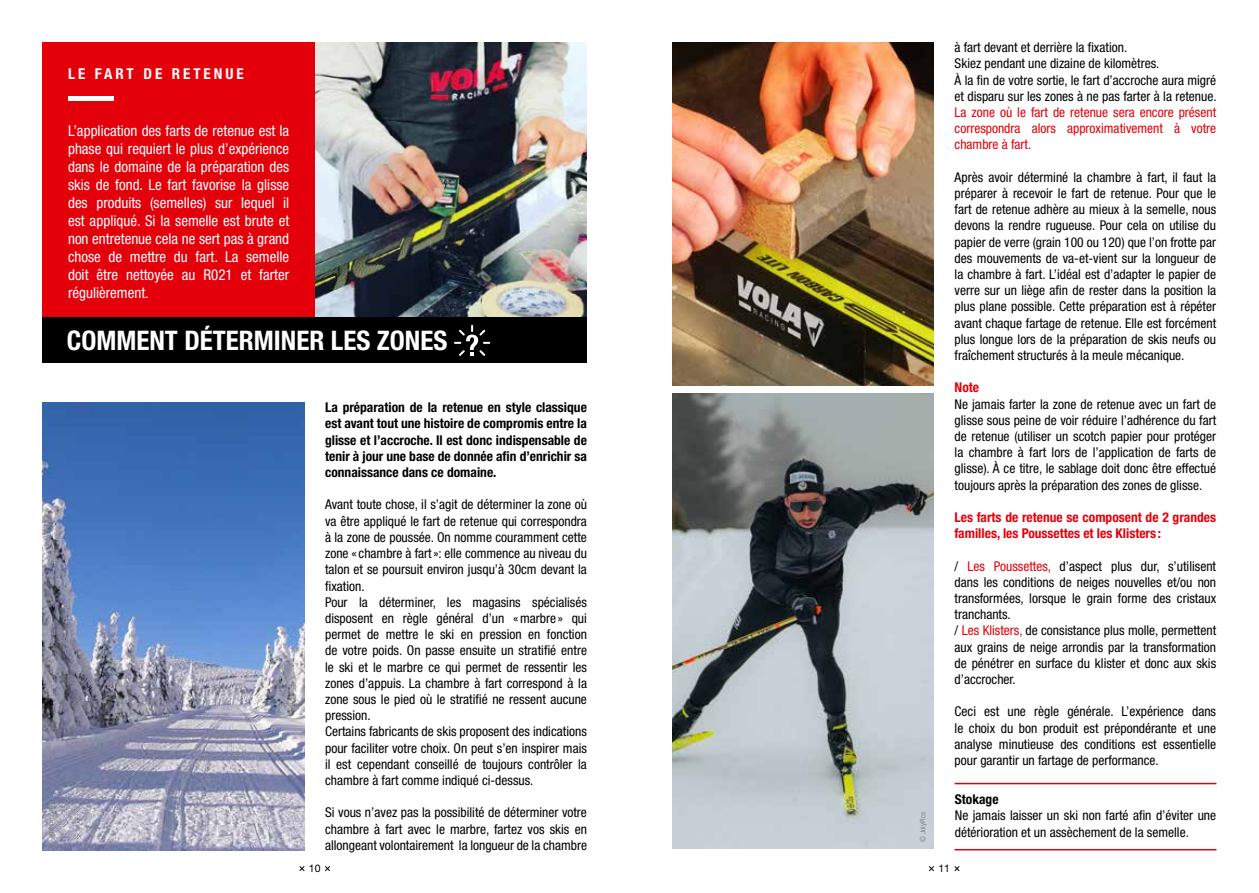
<style>
.page{position:relative;width:1259px;height:893px;background:#fff}
.page>*{position:absolute;margin:0;border:0;box-sizing:border-box;transform-origin:0 0}
.t1{font:700 condensed 27px "Helvetica Neue LT Std";color:#fff}
.t2{font:condensed 15px/18px "Helvetica Neue LT Std";color:#fff;text-align:justify}
.t3{font:700 condensed 15px "Helvetica Neue LT Std";letter-spacing:.2em;color:#fff}
.t4{font:condensed 13.5px/16.2px "Helvetica Neue LT Std";color:#000}
.t5{font:700 condensed 13.5px/16.2px "Helvetica Neue LT Std";color:#000;text-align:justify}
.t6{font:condensed 13.5px/16.2px "Helvetica Neue LT Std";color:#e3000b;text-align:justify}
.t7{font:700 condensed 13.5px/16.2px "Helvetica Neue LT Std";color:#e3000b}
.t8{font:10.5px "Helvetica Neue LT Std";color:#000}
.t9{font:condensed 7.5px "Helvetica Neue LT Std";color:#868786}
.s1{color:#e3000b}
</style>
<div class="page">
<svg style="left:299px;top:866px;width:6px;height:5px"></svg>
<svg style="left:929px;top:866px;width:5px;height:5px"></svg>
<svg style="left:325px;top:866px;width:5px;height:5px"></svg>
<svg style="left:954px;top:866px;width:6px;height:5px"></svg>
<img style="left:315px;top:43px;width:272px;height:274px">
<div style="left:43px;top:43px;width:272px;height:277px;background:#e3000b"></div>
<div style="left:43px;top:317px;width:544px;height:46px;background:#000"></div>
<img style="left:43px;top:403px;width:261px;height:447px">
<div style="left:68px;top:96px;width:46px;height:5px;background:#fff"></div>
<svg style="left:454px;top:325px;width:36px;height:31px"></svg>
<img style="left:672px;top:43px;width:262px;height:342px">
<img style="left:672px;top:394px;width:262px;height:455px">
<hr style="left:954px;top:783px;width:262px;height:1px;background:#e3000b">
<hr style="left:954px;top:849px;width:262px;height:1px;background:#e3000b">
<p class="t3" style="left:68px;top:64px;width:177px">LE FART DE RETENUE</p>
<p class="t2" style="left:68px;top:122px;width:223px">L’application des farts de retenue est la phase qui requiert le plus d’expérience dans le domaine de la préparation des skis de fond. Le fart favorise la glisse des produits (semelles) sur lequel il est appliqué. Si la semelle est brute et non entretenue cela ne sert pas à grand chose de mettre du fart. La semelle doit être nettoyée au R021 et farter régulièrement.</p>
<h1 class="t1" style="left:67px;top:324px;width:382px">COMMENT DÉTERMINER LES ZONES</h1>
<p class="t5" style="left:325px;top:399px;width:263px">La préparation de la retenue en style classique est avant tout une histoire de compromis entre la glisse et l’accroche. Il est donc indispensable de tenir à jour une base de donnée afin d’enrichir sa connaissance dans ce domaine.</p>
<p class="t4" style="left:325px;top:496px;width:263px">Avant toute chose, il s’agit de déterminer la zone où va être appliqué le fart de retenue qui correspondra à la zone de poussée. On nomme couramment cette zone « chambre à fart»: elle commence au niveau du talon et se poursuit environ jusqu’à 30cm devant la fixation.<br>Pour la déterminer, les magasins spécialisés disposent en règle général d’un «marbre » qui permet de mettre le ski en pression en fonction de votre poids. On passe ensuite un stratifié entre le ski et le marbre ce qui permet de ressentir les zones d’appuis. La chambre à fart correspond à la zone sous le pied où le stratifié ne ressent aucune pression.<br>Certains fabricants de skis proposent des indications pour faciliter votre choix. On peut s’en inspirer mais il est cependant conseillé de toujours contrôler la chambre à fart comme indiqué ci-dessus.</p>
<p class="t4" style="left:325px;top:804px;width:263px;text-align:justify">Si vous n’avez pas la possibilité de déterminer votre chambre à fart avec le marbre, fartez vos skis en allongeant volontairement la longueur de la chambre</p>
<p class="t9" style="left:46px;top:846px;width:47px;rotate:-90deg">© agence Zoom</p>
<p class="t9" style="left:918px;top:842px;width:32px;rotate:-90deg">© JolyPics</p>
<p class="t4" style="left:954px;top:39px;width:263px">à fart devant et derrière la fixation.<br>Skiez pendant une dizaine de kilomètres.<br>À la fin de votre sortie, le fart d’accroche aura migré et disparu sur les zones à ne pas farter à la retenue.</p>
<p class="t6" style="left:954px;top:104px;width:263px">La zone où le fart de retenue sera encore présent correspondra alors approximativement à votre chambre à fart.</p>
<p class="t4" style="left:954px;top:169px;width:263px;text-align:justify">Après avoir déterminé la chambre à fart, il faut la préparer à recevoir le fart de retenue. Pour que le fart de retenue adhère au mieux à la semelle, nous devons la rendre rugueuse. Pour cela on utilise du papier de verre (grain 100 ou 120) que l’on frotte par des mouvements de va-et-vient sur la longueur de la chambre à fart. L’idéal est d’adapter le papier de verre sur un liège afin de rester dans la position la plus plane possible. Cette préparation est à répéter avant chaque fartage de retenue. Elle est forcément plus longue lors de la préparation de skis neufs ou fraîchement structurés à la meule mécanique.</p>
<p class="t7" style="left:954px;top:379px;width:26px">Note</p>
<p class="t4" style="left:954px;top:396px;width:263px;text-align:justify">Ne jamais farter la zone de retenue avec un fart de glisse sous peine de voir réduire l’adhérence du fart de retenue (utiliser un scotch papier pour protéger la chambre à fart lors de l’application de farts de glisse). À ce titre, le sablage doit donc être effectué toujours après la préparation des zones de glisse.</p>
<p class="t7" style="left:954px;top:509px;width:263px">Les farts de retenue se composent de 2 grandes familles, les Poussettes et les Klisters:</p>
<p class="t4" style="left:954px;top:558px;width:263px">/ <span class="s1">Les Poussettes,</span> d’aspect plus dur, s’utilisent dans les conditions de neiges nouvelles et/ou non transformées, lorsque le grain forme des cristaux tranchants.<br>/ <span class="s1">Les Klisters,</span> de consistance plus molle, permettent aux grains de neige arrondis par la transformation de pénétrer en surface du klister et donc aux skis d’accrocher.</p>
<p class="t4" style="left:954px;top:703px;width:263px;text-align:justify">Ceci est une règle générale. L’expérience dans le choix du bon produit est prépondérante et une analyse minutieuse des conditions est essentielle pour garantir un fartage de performance.</p>
<p class="t5" style="left:955px;top:791px;width:45px">Stokage</p>
<p class="t4" style="left:955px;top:807px;width:263px">Ne jamais laisser un ski non farté afin d’éviter une détérioration et un assèchement de la semelle.</p>
<p class="t8" style="left:309px;top:862px;width:13px">10</p>
<p class="t8" style="left:938px;top:862px;width:13px">11</p>
</div>
